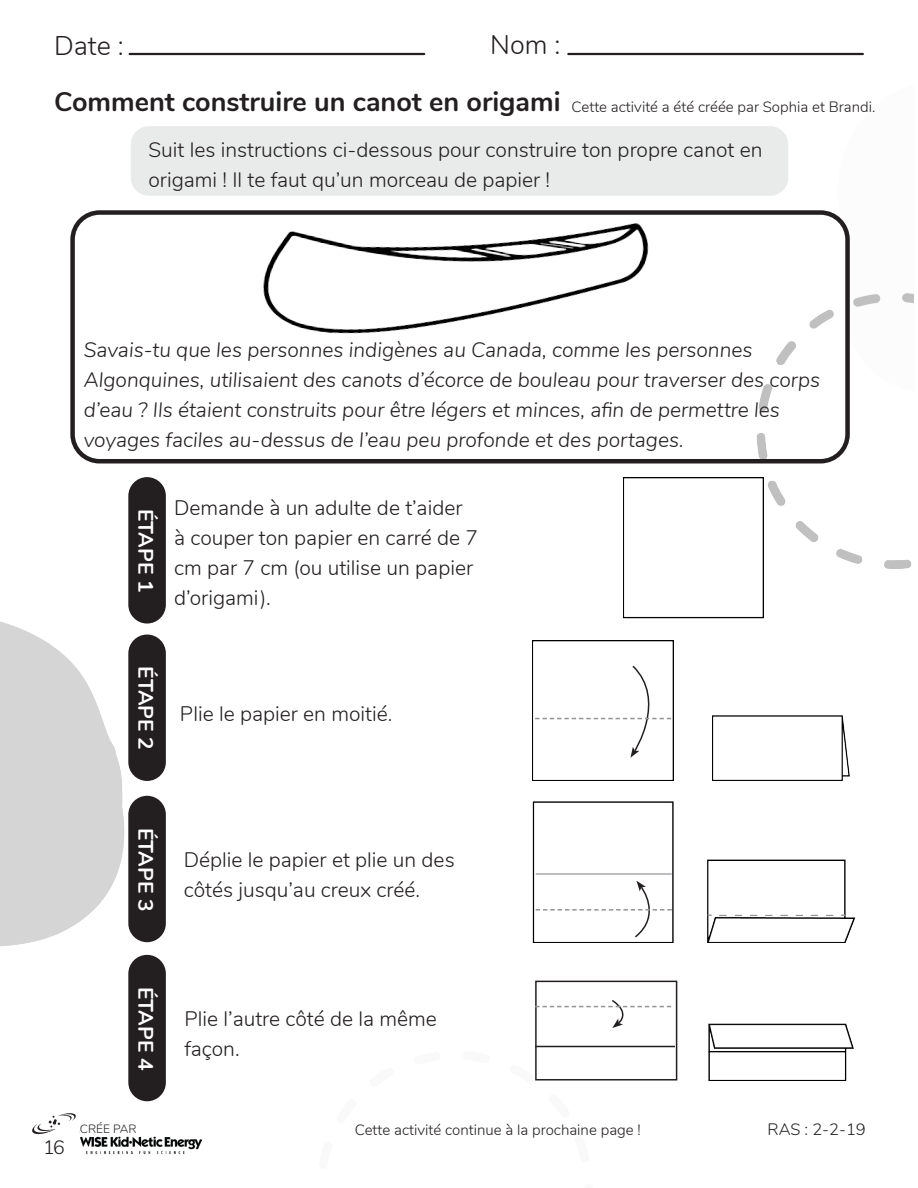
<style>
.page{position:relative;width:918px;height:1188px;background:#fff}
.page>*{position:absolute;margin:0;border:0;box-sizing:border-box;transform-origin:0 0}
.t1{font:700 27px "Nunito";color:#231f20}
.t2{font:300 27px "Nunito";color:#231f20}
.t3{font:300 21px/30px "Nunito";color:#231f20}
.t4{font:italic 300 21px/30px "Nunito";color:#231f20}
.t5{font:700 21px "Nunito";color:#fff}
.t6{font:300 19.5px "Nunito";color:#231f20}
.t7{font:300 16.5px "Nunito";color:#231f20}
.t8{font:300 15px "Nunito";color:#231f20}
.t9{font:300 12px "Nunito";color:#231f20}
</style>
<div class="page">
<img style="left:0;top:52px;width:914px;height:1103px">
<div style="left:70px;top:210px;width:780px;height:253px;border:4px solid #231f20;border-radius:27px"></div>
<div style="left:131px;top:126px;width:657px;height:70px;background:#e9eaea;border-radius:18px"></div>
<img style="left:249px;top:196px;width:419px;height:174px">
<img style="left:623px;top:477px;width:141px;height:141px">
<img style="left:533px;top:640px;width:140px;height:141px">
<img style="left:712px;top:714px;width:138px;height:67px">
<img style="left:532px;top:801px;width:142px;height:141px">
<hr style="left:536px;top:873px;width:136px;height:2px;background:#a8a9ad">
<svg style="left:536px;top:881px;width:136px;height:58px"></svg>
<div style="left:535px;top:981px;width:142px;height:100px;border:2px solid #231f20"></div>
<hr style="left:535px;top:1046px;width:140px;height:1px;background:#231f20">
<svg style="left:535px;top:998px;width:136px;height:30px"></svg>
<svg style="left:535px;top:664px;width:136px;height:94px"></svg>
<img style="left:707px;top:854px;width:148px;height:88px">
<img style="left:708px;top:1024px;width:146px;height:57px">
<div style="left:128px;top:635px;width:38px;height:146px;background:#231f20;border-radius:19px"></div>
<div style="left:128px;top:796px;width:38px;height:146px;background:#231f20;border-radius:19px"></div>
<div style="left:128px;top:955px;width:38px;height:146px;background:#231f20;border-radius:19px"></div>
<div style="left:128px;top:477px;width:38px;height:147px;background:#231f20;border-radius:19px"></div>
<hr style="left:130px;top:53px;width:294px;height:2px;background:#231f20">
<hr style="left:568px;top:53px;width:295px;height:2px;background:#231f20">
<svg style="left:32px;top:1113px;width:44px;height:21px"></svg>
<p class="t2" style="left:54px;top:26px;width:71px">Date :</p>
<p class="t2" style="left:490px;top:25px;width:72px">Nom :</p>
<p class="t1" style="left:54px;top:82px;width:508px">Comment construire un canot en origami</p>
<p class="t8" style="left:572px;top:95px;width:305px">Cette activité a été créée par Sophia et Brandi.</p>
<p class="t3" style="left:148px;top:134px;width:616px">Suit les instructions ci-dessous pour construire ton propre canot en origami ! Il te faut qu’un morceau de papier !</p>
<p class="t4" style="left:84px;top:334px;width:670px">Savais-tu que les personnes indigènes au Canada, comme les personnes</p>
<p class="t4" style="left:84px;top:364px;width:738px">Algonquines, utilisaient des canots d’écorce de bouleau pour traverser des corps d’eau ? Ils étaient construits pour être légers et minces, afin de permettre les</p>
<p class="t4" style="left:84px;top:424px;width:601px">voyages faciles au-dessus de l’eau peu profonde et des portages.</p>
<p class="t5" style="left:161px;top:509px;width:85px;rotate:90deg">ÉTAPE 1</p>
<p class="t3" style="left:174px;top:491px;width:305px">Demande à un adulte de t’aider à couper ton papier en carré de 7 cm par 7 cm (ou utilise un papier d’origami).</p>
<p class="t5" style="left:161px;top:666px;width:85px;rotate:90deg">ÉTAPE 2</p>
<p class="t3" style="left:180px;top:698px;width:214px">Plie le papier en moitié.</p>
<p class="t5" style="left:161px;top:828px;width:85px;rotate:90deg">ÉTAPE 3</p>
<p class="t3" style="left:184px;top:844px;width:273px">Déplie le papier et plie un des côtés jusqu’au creux créé.</p>
<p class="t5" style="left:161px;top:987px;width:85px;rotate:90deg">ÉTAPE 4</p>
<p class="t6" style="left:43px;top:1133px;width:23px">16</p>
<p class="t9" style="left:80px;top:1120px;width:58px">CRÉE PAR</p>
<p class="t3" style="left:184px;top:1003px;width:254px">Plie l’autre côté de la même façon.</p>
<p class="t8" style="left:355px;top:1119px;width:288px">Cette activité continue à la prochaine page !</p>
<p class="t7" style="left:768px;top:1117px;width:100px">RAS : 2-2-19</p>
</div>
